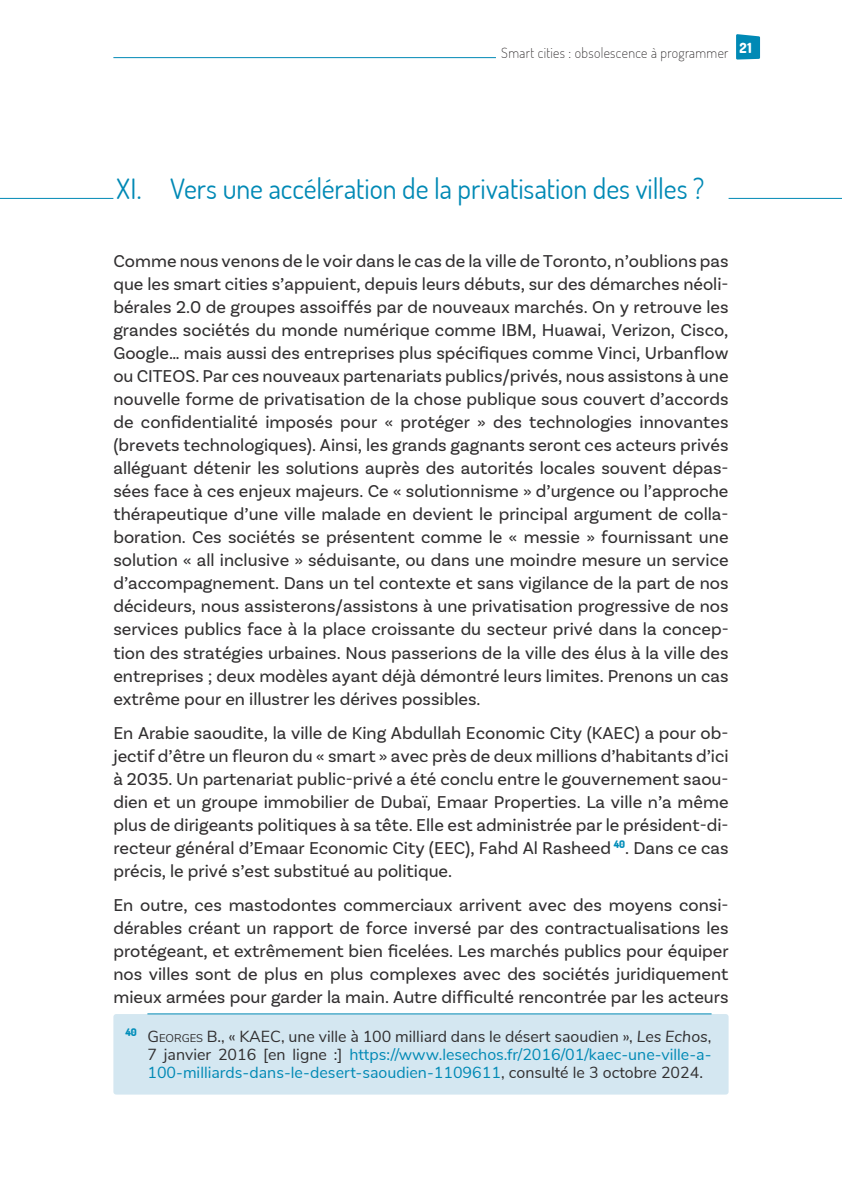
<style>
.page{position:relative;width:842px;height:1191px;background:#fff}
.page>*{position:absolute;margin:0;border:0;box-sizing:border-box;transform-origin:0 0}
.t1{font:28px "Dosis";letter-spacing:-.005em;color:#0089b5}
.t2{font:18px/23px "Basic Sans";color:#312f30;text-align:justify}
.t3{font:16px/18px "Nunito Sans";color:#312f30;text-align:justify}
.t4{font:200 14px "Dosis";letter-spacing:.025em;color:#231f20}
.s1{font-style:inherit}
.s2{font-size:11.2px}
.s3{font-style:italic}
.s4{color:#0089b5}
</style>
<div class="page">
<hr style="left:113px;top:57px;width:616px;height:1px;background:#0089b5">
<div style="left:496px;top:52px;width:238px;height:10px;background:#fff"></div>
<svg style="left:736px;top:34px;width:24px;height:26px"></svg>
<div style="left:113px;top:1014px;width:616px;height:80px;background:#d4e7f1;border-radius:3px"></div>
<hr style="left:0;top:198px;width:842px;height:1px;background:#0089b5">
<div style="left:113px;top:193px;width:616px;height:8px;background:#fff"></div>
<hr style="left:147px;top:1013px;width:564px;height:1px;background:#0089b5">
<p class="t4" style="left:501px;top:43px;width:252px">Smart cities : obsolescence à programmer <sup>21</sup></p>
<h1 class="t1" style="left:117px;top:169px;width:589px">XI. Vers une accélération de la privatisation des villes ?</h1>
<p class="t2" style="left:113px;top:250px;width:617px">Comme nous venons de le voir dans le cas de la ville de Toronto, n’oublions pas que les smart cities s’appuient, depuis leurs débuts, sur des démarches néoli&shy;bérales 2.0 de groupes assoiffés par de nouveaux marchés. On y retrouve les grandes sociétés du monde numérique comme IBM, Huawai, Verizon, Cisco, Google… mais aussi des entreprises plus spécifiques comme Vinci, Urbanflow ou CITEOS. Par ces nouveaux partenariats publics/privés, nous assistons à une nouvelle forme de privatisation de la chose publique sous couvert d’accords de confidentialité imposés pour « protéger » des technologies innovantes (brevets technologiques). Ainsi, les grands gagnants seront ces acteurs privés alléguant détenir les solutions auprès des autorités locales souvent dépas&shy;sées face à ces enjeux majeurs. Ce « solutionnisme » d’urgence ou l’approche thérapeutique d’une ville malade en devient le principal argument de colla&shy;boration. Ces sociétés se présentent comme le « messie » fournissant une solution « all inclusive » séduisante, ou dans une moindre mesure un service d’accompagnement. Dans un tel contexte et sans vigilance de la part de nos décideurs, nous assisterons/assistons à une privatisation progressive de nos services publics face à la place croissante du secteur privé dans la concep&shy;tion des stratégies urbaines. Nous passerions de la ville des élus à la ville des entreprises ; deux modèles ayant déjà démontré leurs limites. Prenons un cas extrême pour en illustrer les dérives possibles.</p>
<p class="t2" style="left:113px;top:721px;width:617px">En Arabie saoudite, la ville de King Abdullah Economic City (KAEC) a pour ob&shy;jectif d’être un fleuron du « smart » avec près de deux millions d’habitants d’ici à 2035. Un partenariat public-privé a été conclu entre le gouvernement saou&shy;dien et un groupe immobilier de Dubaï, Emaar Properties. La ville n’a même plus de dirigeants politiques à sa tête. Elle est administrée par le président-di&shy;recteur général d’Emaar Economic City (EEC), Fahd Al Rasheed <sup>40</sup>. Dans ce cas précis, le privé s’est substitué au politique.</p>
<p class="t2" style="left:113px;top:893px;width:617px">En outre, ces mastodontes commerciaux arrivent avec des moyens consi&shy;dérables créant un rapport de force inversé par des contractualisations les protégeant, et extrêmement bien ficelées. Les marchés publics pour équiper nos villes sont de plus en plus complexes avec des sociétés juridiquement mieux armées pour garder la main. Autre difficulté rencontrée par les acteurs</p>
<p class="t3" style="left:147px;top:1026px;width:566px;text-indent:-22px"><sup>40</sup> <span class="s1">G</span> <span class="s2">EORGES</span> B., « KAEC, une ville à 100 milliard dans le désert saoudien », <span class="s3">Les Echos</span>, 7 janvier 2016 [en ligne :] <span class="s4">https://www.lesechos.fr/2016/01/kaec-une-ville-a-100-milliards-dans-le-desert-saoudien-1109611</span>, consulté le 3 octobre 2024.</p>
</div>
